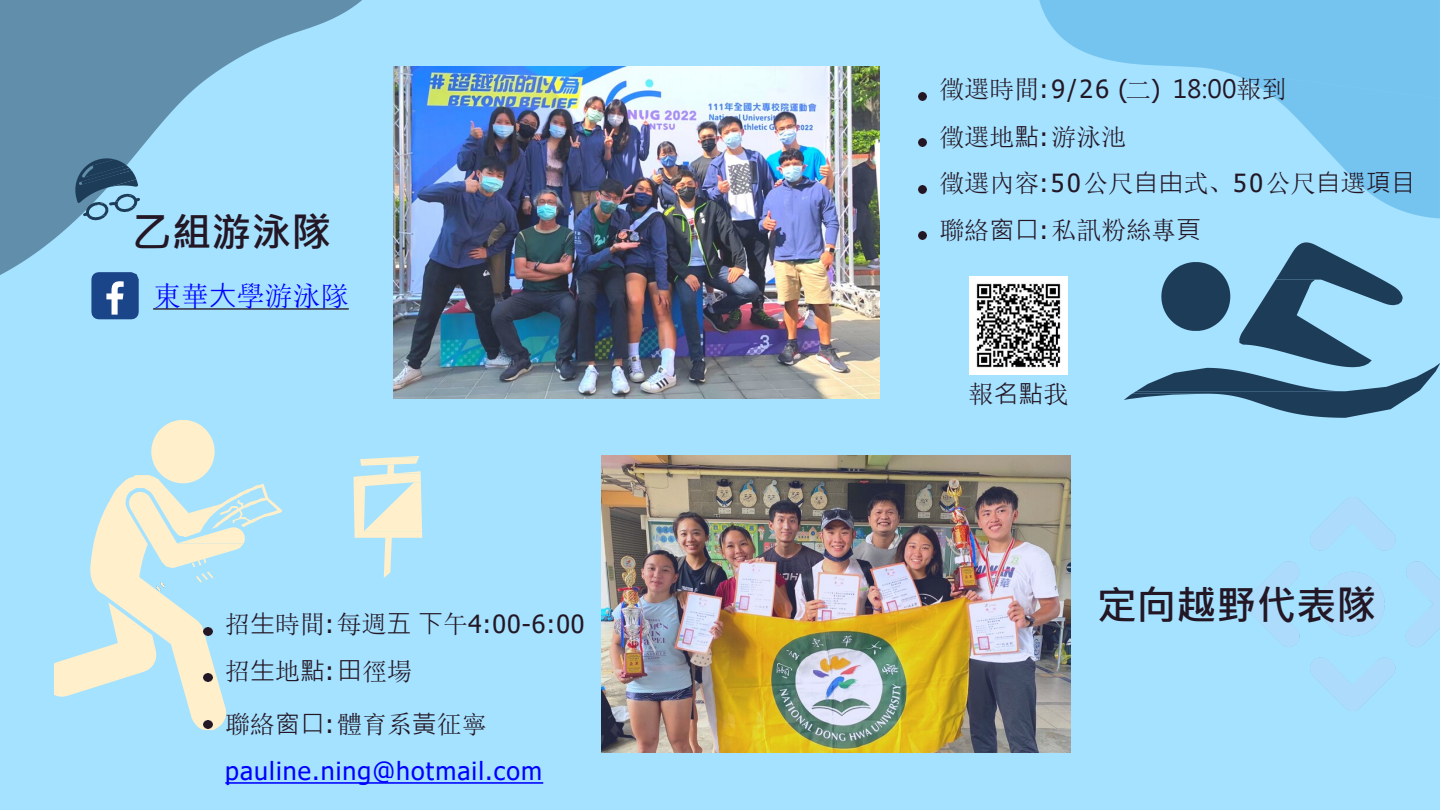
<style>
.page{position:relative;width:1440px;height:810px;background:#a5e2ff}
.page>*{position:absolute;margin:0;border:0;box-sizing:border-box;transform-origin:0 0}
.t1{font:700 40px "Microsoft Jheng Hei";color:#241725}
.t2{font:28px "Sim Sun";color:#00f}
.t3{font:25px/46.5px "Sim Sun";color:#241725}
.t4{font:25px/46.5px "Tahoma";color:#241725}
.t5{font:25px "Tahoma";letter-spacing:.045em;color:#00f}
.s1{font-family:"Microsoft Jheng Hei"}
.s2{font-family:"Sim Sun"}
.s3{font-family:"Tahoma"}
.s4{font-family:"P Ming Li U"}
</style>
<div class="page">
<svg style="left:0;top:0;width:362px;height:275px"></svg>
<svg style="left:1039px;top:0;width:401px;height:218px"></svg>
<img style="left:602px;top:455px;width:468px;height:297px">
<svg style="left:91px;top:272px;width:48px;height:47px"></svg>
<svg style="left:1124px;top:242px;width:316px;height:176px"></svg>
<svg style="left:75px;top:158px;width:65px;height:62px"></svg>
<img style="left:393px;top:67px;width:487px;height:331px">
<svg style="left:354px;top:456px;width:68px;height:122px"></svg>
<svg style="left:54px;top:420px;width:228px;height:310px"></svg>
<svg style="left:225px;top:782px;width:318px;height:2px"></svg>
<svg style="left:153px;top:308px;width:196px;height:2px"></svg>
<svg style="left:918px;top:92px;width:8px;height:8px"></svg>
<svg style="left:918px;top:138px;width:8px;height:9px"></svg>
<svg style="left:918px;top:185px;width:8px;height:8px"></svg>
<svg style="left:918px;top:231px;width:8px;height:9px"></svg>
<img style="left:970px;top:277px;width:97px;height:97px">
<p class="t1" style="left:132px;top:207px;width:201px">⼄組游泳隊</p>
<p class="t2" style="left:153px;top:281px;width:197px">東華<span class="s1">大</span>學游泳隊</p>
<p class="t4" style="left:225px;top:602px;width:361px"><span class="s2">招</span><span class="s1">生</span><span class="s2">時間</span>:<span class="s2">每週</span><span class="s1">五下</span><span class="s2">午</span>4:00-6:00<span class="s2">招</span><span class="s1">生</span><span class="s2">地</span><span class="s1">點</span>:<span class="s1">田</span><span class="s2">徑場</span></p>
<p class="t3" style="left:225px;top:701px;width:263px">聯絡<span class="s1">窗口</span><span class="s3">:</span>體育系<span class="s1">黃</span>征寧</p>
<p class="t5" style="left:225px;top:754px;width:318px">pauline.ning@hotmail.com</p>
<p class="t4" style="left:940px;top:67px;width:348px"><span class="s2">徵選時間</span>:9/26 (<span class="s4">二</span>) <span class="s1">18:00</span><span class="s2">報到</span></p>
<p class="t3" style="left:940px;top:113px;width:188px">徵選地<span class="s1">點</span><span class="s3">:</span>游泳池</p>
<p class="t3" style="left:940px;top:160px;width:478px">徵選內容<span class="s3">:50</span>公尺<span class="s1">自由</span>式、<span class="s3">50</span>公尺<span class="s1">自</span>選<span class="s1">項目</span>聯絡<span class="s1">窗口</span><span class="s3">:</span>私訊粉絲專<span class="s1">頁</span></p>
<p class="t3" style="left:968px;top:371px;width:101px">報<span class="s1">名點</span>我</p>
<p class="t1" style="left:1097px;top:580px;width:281px">定向越野代表隊</p>
</div>
